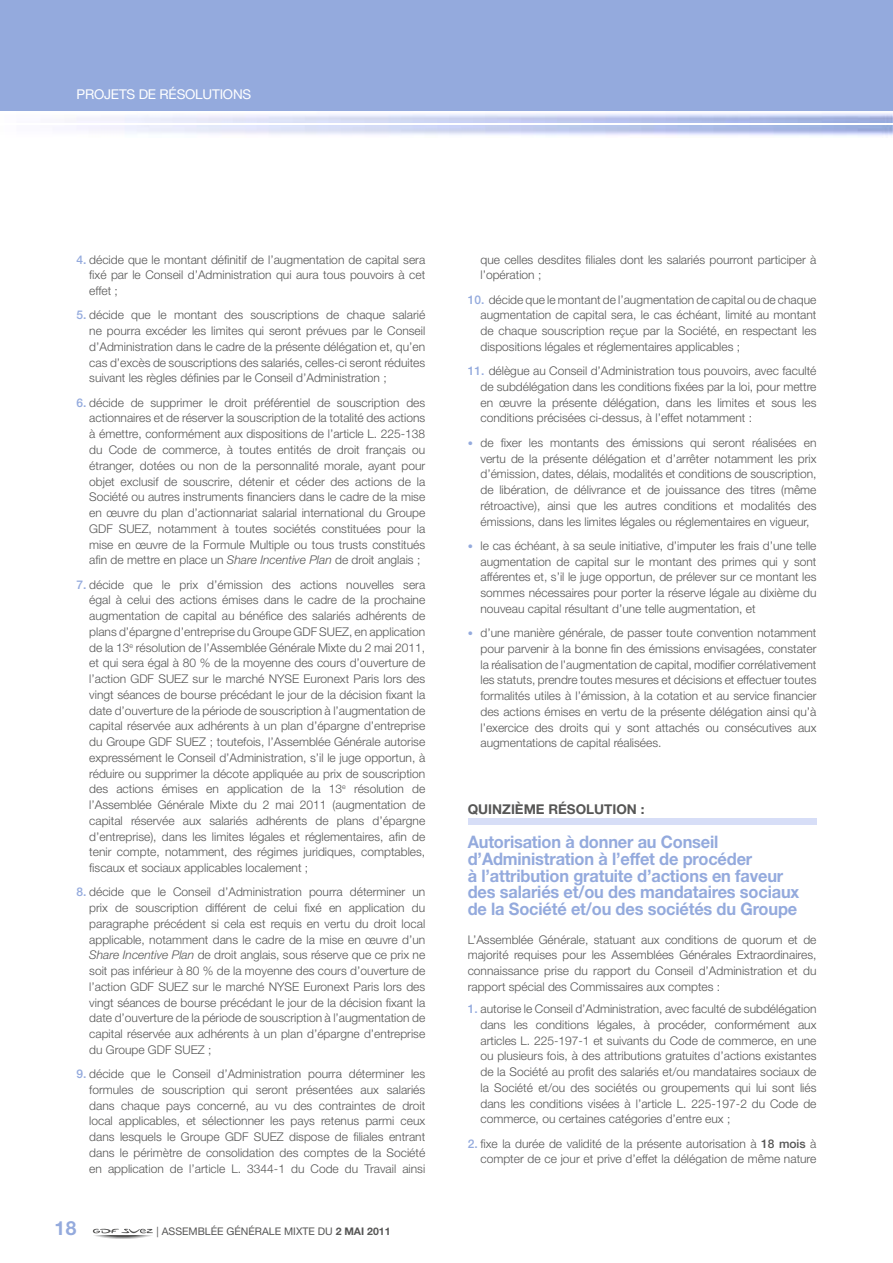
<style>
.page{position:relative;width:893px;height:1263px;background:#fff}
.page>*{position:absolute;margin:0;border:0;box-sizing:border-box;transform-origin:0 0}
.t1{font:700 19.5px "Helvetica Neue LT Std";color:#94aadd}
.t2{font:700 17.25px/16.8px "Helvetica Neue LT Std";letter-spacing:-.01em;color:#94aadd;scale:.95 1}
.t3{font:13.5px "Helvetica Neue LT Std";letter-spacing:-.015em;color:#fff}
.t4{font:700 13.5px "Helvetica Neue LT Std";color:#565655}
.t5{font:300 12px/15.8px "Helvetica Neue LT Std";color:#565655;text-align:justify}
.t6{font:10.5px "Helvetica Neue LT Std";color:#565655}
.s1{font-weight:500;color:#94aadd}
.s2{font-style:italic}
.s3{font-weight:700}
.s4{font-size:10.5px;color:#94aadd}
.s5{font-weight:500}
</style>
<div class="page">
<svg style="left:93px;top:1228px;width:60px;height:11px"></svg>
<div style="left:0;top:0;width:893px;height:112px;background:#94aadd"></div>
<div style="left:468px;top:818px;width:348px;height:6px;background:#d7def7"></div>
<p class="t3" style="left:77px;top:89px;width:176px">PROJETS DE RÉSOLUTIONS</p>
<p class="t5" style="left:89px;top:253px;width:337px;text-indent:-13px"><span class="s1">4.</span> décide que le montant définitif de l’augmentation de capital sera fixé par le Conseil d’Administration qui aura tous pouvoirs à cet effet ;</p>
<p class="t5" style="left:89px;top:309px;width:337px;text-indent:-13px"><span class="s1">5.</span> décide que le montant des souscriptions de chaque salarié ne pourra excéder les limites qui seront prévues par le Conseil d’Administration dans le cadre de la présente délégation et, qu’en cas d’excès de souscriptions des salariés, celles-ci seront réduites suivant les règles définies par le Conseil d’Administration ;</p>
<p class="t5" style="left:89px;top:396px;width:337px;text-indent:-13px"><span class="s1">6.</span> décide de supprimer le droit préférentiel de souscription des actionnaires et de réserver la souscription de la totalité des actions à émettre, conformément aux dispositions de l’article L. 225-138 du Code de commerce, à toutes entités de droit français ou étranger, dotées ou non de la personnalité morale, ayant pour objet exclusif de souscrire, détenir et céder des actions de la Société ou autres instruments financiers dans le cadre de la mise en œuvre du plan d’actionnariat salarial international du Groupe GDF SUEZ, notamment à toutes sociétés constituées pour la mise en œuvre de la Formule Multiple ou tous trusts constitués afin de mettre en place un <span class="s2">Share Incentive Plan</span> de droit anglais ;</p>
<p class="t5" style="left:89px;top:578px;width:337px;text-indent:-13px"><span class="s1">7.</span> décide que le prix d’émission des actions nouvelles sera égal à celui des actions émises dans le cadre de la prochaine augmentation de capital au bénéfice des salariés adhérents de plans d’épargne d’entreprise du Groupe GDF SUEZ, en application de la 13<sup>e</sup> résolution de l’Assemblée Générale Mixte du 2 mai 2011, et qui sera égal à 80 % de la moyenne des cours d’ouverture de l’action GDF SUEZ sur le marché NYSE Euronext Paris lors des vingt séances de bourse précédant le jour de la décision fixant la date d’ouverture de la période de souscription à l’augmentation de capital réservée aux adhérents à un plan d’épargne d’entreprise du Groupe GDF SUEZ ; toutefois, l’Assemblée Générale autorise expressément le Conseil d’Administration, s’il le juge opportun, à réduire ou supprimer la décote appliquée au prix de souscription des actions émises en application de la 13<sup>e</sup> résolution de l’Assemblée Générale Mixte du 2 mai 2011 (augmentation de capital réservée aux salariés adhérents de plans d’épargne d’entreprise), dans les limites légales et réglementaires, afin de tenir compte, notamment, des régimes juridiques, comptables, fiscaux et sociaux applicables localement ;</p>
<p class="t5" style="left:89px;top:885px;width:337px;text-indent:-13px"><span class="s1">8.</span> décide que le Conseil d’Administration pourra déterminer un prix de souscription différent de celui fixé en application du paragraphe précédent si cela est requis en vertu du droit local applicable, notamment dans le cadre de la mise en œuvre d’un <span class="s2">Share Incentive Plan</span> de droit anglais, sous réserve que ce prix ne soit pas inférieur à 80 % de la moyenne des cours d’ouverture de l’action GDF SUEZ sur le marché NYSE Euronext Paris lors des vingt séances de bourse précédant le jour de la décision fixant la date d’ouverture de la période de souscription à l’augmentation de capital réservée aux adhérents à un plan d’épargne d’entreprise du Groupe GDF SUEZ ;</p>
<p class="t5" style="left:89px;top:1067px;width:337px;text-indent:-13px"><span class="s1">9.</span> décide que le Conseil d’Administration pourra déterminer les formules de souscription qui seront présentées aux salariés dans chaque pays concerné, au vu des contraintes de droit local applicables, et sélectionner les pays retenus parmi ceux dans lesquels le Groupe GDF SUEZ dispose de filiales entrant dans le périmètre de consolidation des comptes de la Société en application de l’article L. 3344-1 du Code du Travail ainsi</p>
<h1 class="t1" style="left:55px;top:1221px;width:23px">18</h1>
<p class="t6" style="left:157px;top:1228px;width:235px">| ASSEMBLÉE GÉNÉRALE MIXTE DU <span class="s3">2 MAI 2011</span></p>
<p class="t5" style="left:480px;top:253px;width:337px">que celles desdites filiales dont les salariés pourront participer à l’opération ;</p>
<p class="t5" style="left:480px;top:293px;width:337px;text-indent:-13px"><span class="s1">10.</span> décide que le montant de l’augmentation de capital ou de chaque augmentation de capital sera, le cas échéant, limité au montant de chaque souscription reçue par la Société, en respectant les dispositions légales et réglementaires applicables ;</p>
<p class="t5" style="left:480px;top:364px;width:337px;text-indent:-13px"><span class="s1">11.</span> délègue au Conseil d’Administration tous pouvoirs, avec faculté de subdélégation dans les conditions fixées par la loi, pour mettre en œuvre la présente délégation, dans les limites et sous les conditions précisées ci-dessus, à l’effet notamment :</p>
<p class="t5" style="left:480px;top:436px;width:337px;text-indent:-13px"><span class="s4">•</span> de fixer les montants des émissions qui seront réalisées en vertu de la présente délégation et d’arrêter notamment les prix d’émission, dates, délais, modalités et conditions de souscription, de libération, de délivrance et de jouissance des titres (même rétroactive), ainsi que les autres conditions et modalités des émissions, dans les limites légales ou réglementaires en vigueur,</p>
<p class="t5" style="left:480px;top:539px;width:337px;text-indent:-13px"><span class="s4">•</span> le cas échéant, à sa seule initiative, d’imputer les frais d’une telle augmentation de capital sur le montant des primes qui y sont afférentes et, s’il le juge opportun, de prélever sur ce montant les sommes nécessaires pour porter la réserve légale au dixième du nouveau capital résultant d’une telle augmentation, et</p>
<p class="t5" style="left:480px;top:626px;width:337px;text-indent:-13px"><span class="s4">•</span> d’une manière générale, de passer toute convention notamment pour parvenir à la bonne fin des émissions envisagées, constater la réalisation de l’augmentation de capital, modifier corrélativement les statuts, prendre toutes mesures et décisions et effectuer toutes formalités utiles à l’émission, à la cotation et au service financier des actions émises en vertu de la présente délégation ainsi qu’à l’exercice des droits qui y sont attachés ou consécutives aux augmentations de capital réalisées.</p>
<p class="t4" style="left:468px;top:804px;width:178px">QUINZIÈME RÉSOLUTION :</p>
<h2 class="t2" style="left:468px;top:835px;width:351px">Autorisation à donner au Conseil d’Administration à l’effet de procéder<br>à l’attribution gratuite d’actions en faveur des salariés et/ou des mandataires sociaux de la Société et/ou des sociétés du Groupe</h2>
<p class="t5" style="left:468px;top:933px;width:350px">L’Assemblée Générale, statuant aux conditions de quorum et de majorité requises pour les Assemblées Générales Extraordinaires, connaissance prise du rapport du Conseil d’Administration et du rapport spécial des Commissaires aux comptes :</p>
<p class="t5" style="left:480px;top:1002px;width:337px;text-indent:-13px"><span class="s1">1.</span> autorise le Conseil d’Administration, avec faculté de subdélégation dans les conditions légales, à procéder, conformément aux articles L. 225-197-1 et suivants du Code de commerce, en une ou plusieurs fois, à des attributions gratuites d’actions existantes de la Société au profit des salariés et/ou mandataires sociaux de la Société et/ou des sociétés ou groupements qui lui sont liés dans les conditions visées à l’article L. 225-197-2 du Code de commerce, ou certaines catégories d’entre eux ;</p>
<p class="t5" style="left:468px;top:1136px;width:350px;text-align:right"><span class="s1">2.</span> fixe la durée de validité de la présente autorisation à <span class="s5">18 mois</span> à compter de ce jour et prive d’effet la délégation de même nature</p>
</div>
